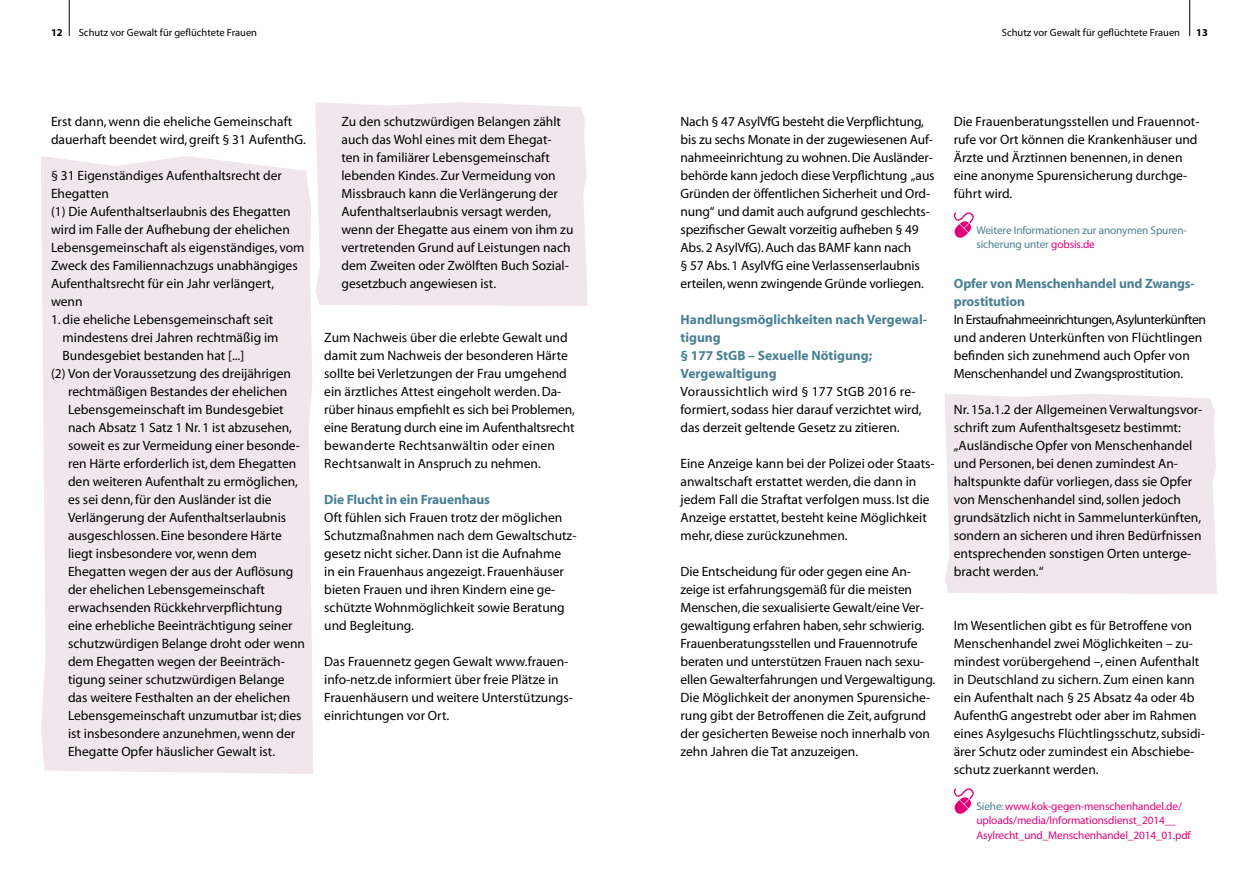
<style>
.page{position:relative;width:1259px;height:893px;background:#fff}
.page>*{position:absolute;margin:0;border:0;box-sizing:border-box;transform-origin:0 0}
.t1{font:13.5px/18px "Myriad";color:#000}
.t2{font:13.5px/18px "Myriad";letter-spacing:-.02em;color:#000}
.t3{font:700 13.5px/18px "Myriad";letter-spacing:-.005em;color:#4a8094}
.t4{font:11.25px/14.2px "Myriad";letter-spacing:-.01em;color:#e2007a}
.t5{font:11.25px/14.2px "Myriad";letter-spacing:-.01em;color:#4a8094}
.t6{font:10.5px "Myriad";color:#000}
.t7{font:700 10.5px "Myriad";color:#000}
.s1{color:#e2007a}
.s2{color:#4a8094}
</style>
<div class="page">
<hr style="left:69px;top:0;width:1px;height:36px;background:#000">
<hr style="left:1189px;top:0;width:1px;height:36px;background:#000">
<div style="left:41px;top:156px;width:272px;height:618px;background:#f1e6ec"></div>
<div style="left:315px;top:102px;width:272px;height:204px;background:#f1e6ec"></div>
<div style="left:945px;top:394px;width:271px;height:200px;background:#f1e6ec"></div>
<svg style="left:953px;top:212px;width:21px;height:26px"></svg>
<svg style="left:953px;top:788px;width:21px;height:26px"></svg>
<p class="t7" style="left:51px;top:27px;width:13px">12</p>
<p class="t6" style="left:79px;top:27px;width:180px">Schutz vor Gewalt für geflüchtete Frauen</p>
<p class="t6" style="left:1002px;top:27px;width:180px">Schutz vor Gewalt für geflüchtete Frauen</p>
<p class="t7" style="left:1196px;top:27px;width:13px">13</p>
<p class="t1" style="left:51px;top:113px;width:256px">Erst dann, wenn die eheliche Gemeinschaft dauerhaft beendet wird, greift § 31 AufenthG.</p>
<p class="t1" style="left:51px;top:167px;width:255px">§ 31 Eigenständiges Aufenthaltsrecht der Ehegatten<br>(1) Die Aufenthaltserlaubnis des Ehegatten wird im Falle der Aufhebung der ehelichen Lebensgemeinschaft als eigenständiges, vom Zweck des Familiennachzugs unabhängiges Aufenthaltsrecht für ein Jahr verlängert, wenn</p>
<p class="t1" style="left:51px;top:311px;width:224px">1. die eheliche Lebensgemeinschaft seit</p>
<p class="t1" style="left:63px;top:329px;width:217px">mindestens drei Jahren rechtmäßig im</p>
<p class="t1" style="left:63px;top:347px;width:183px">Bundesgebiet bestanden hat [...]</p>
<p class="t1" style="left:51px;top:365px;width:241px">(2) Von der Voraussetzung des dreijährigen</p>
<p class="t1" style="left:68px;top:383px;width:221px">rechtmäßigen Bestandes der ehelichen</p>
<p class="t1" style="left:68px;top:401px;width:217px">Lebensgemeinschaft im Bundesgebiet</p>
<p class="t1" style="left:68px;top:419px;width:225px">nach Absatz 1 Satz 1 Nr. 1 ist abzusehen,</p>
<p class="t1" style="left:68px;top:437px;width:233px">soweit es zur Vermeidung einer besonde-</p>
<p class="t1" style="left:68px;top:455px;width:230px">ren Härte erforderlich ist, dem Ehegatten</p>
<p class="t1" style="left:68px;top:473px;width:231px">den weiteren Aufenthalt zu ermöglichen,</p>
<p class="t1" style="left:68px;top:491px;width:205px">es sei denn, für den Ausländer ist die</p>
<p class="t1" style="left:68px;top:509px;width:220px">Verlängerung der Aufenthaltserlaubnis</p>
<p class="t1" style="left:68px;top:527px;width:215px">ausgeschlossen. Eine besondere Härte</p>
<p class="t1" style="left:68px;top:545px;width:191px">liegt insbesondere vor, wenn dem</p>
<p class="t1" style="left:68px;top:563px;width:227px">Ehegatten wegen der aus der Auflösung</p>
<p class="t1" style="left:68px;top:581px;width:198px">der ehelichen Lebensgemeinschaft</p>
<p class="t1" style="left:68px;top:599px;width:216px">erwachsenden Rückkehrverpflichtung</p>
<p class="t1" style="left:68px;top:617px;width:226px">eine erhebliche Beeinträchtigung seiner</p>
<p class="t1" style="left:68px;top:635px;width:238px">schutzwürdigen Belange droht oder wenn</p>
<p class="t1" style="left:68px;top:653px;width:218px">dem Ehegatten wegen der Beeinträch-</p>
<p class="t1" style="left:68px;top:671px;width:218px">tigung seiner schutzwürdigen Belange</p>
<p class="t1" style="left:68px;top:689px;width:224px">das weitere Festhalten an der ehelichen</p>
<p class="t1" style="left:68px;top:707px;width:235px">Lebensgemeinschaft unzumutbar ist; dies</p>
<p class="t1" style="left:68px;top:725px;width:229px">ist insbesondere anzunehmen, wenn der</p>
<p class="t1" style="left:68px;top:743px;width:209px">Ehegatte Opfer häuslicher Gewalt ist.</p>
<p class="t1" style="left:341px;top:113px;width:233px">Zu den schutzwürdigen Belangen zählt auch das Wohl eines mit dem Ehegat&shy;ten in familiärer Lebensgemeinschaft lebenden Kindes. Zur Vermeidung von Missbrauch kann die Verlängerung der Aufenthaltserlaubnis versagt werden, wenn der Ehegatte aus einem von ihm zu vertretenden Grund auf Leistungen nach dem Zweiten oder Zwölften Buch Sozial&shy;gesetzbuch angewiesen ist.</p>
<p class="t1" style="left:324px;top:329px;width:252px">Zum Nachweis über die erlebte Gewalt und damit zum Nachweis der besonderen Härte sollte bei Verletzungen der Frau umgehend ein ärztliches Attest eingeholt werden. Da&shy;rüber hinaus empfiehlt es sich bei Problemen, eine Beratung durch eine im Aufenthaltsrecht bewanderte Rechtsanwältin oder einen Rechtsanwalt in Anspruch zu nehmen.</p>
<p class="t3" style="left:324px;top:491px;width:167px">Die Flucht in ein Frauenhaus</p>
<p class="t1" style="left:324px;top:509px;width:254px">Oft fühlen sich Frauen trotz der möglichen Schutzmaßnahmen nach dem Gewaltschutz&shy;gesetz nicht sicher. Dann ist die Aufnahme<br>in ein Frauenhaus angezeigt. Frauenhäuser bieten Frauen und ihren Kindern eine ge&shy;schützte Wohnmöglichkeit sowie Beratung und Begleitung.</p>
<p class="t1" style="left:324px;top:653px;width:250px">Das Frauennetz gegen Gewalt www.frauen&shy;info-netz.de informiert über freie Plätze in Frauenhäusern und weitere Unterstützungs&shy;einrichtungen vor Ort.</p>
<p class="t1" style="left:680px;top:113px;width:256px">Nach § 47 AsylVfG besteht die Verpflichtung, bis zu sechs Monate in der zugewiesenen Auf&shy;nahmeeinrichtung zu wohnen. Die Ausländer&shy;behörde kann jedoch diese Verpflichtung „aus Gründen der öffentlichen Sicherheit und Ord&shy;nung“ und damit auch aufgrund geschlechts&shy;spezifischer Gewalt vorzeitig aufheben § 49<br>Abs. 2 AsylVfG). Auch das BAMF kann nach<br>§ 57 Abs. 1 AsylVfG eine Verlassenserlaubnis erteilen, wenn zwingende Gründe vorliegen.</p>
<p class="t3" style="left:680px;top:311px;width:248px">Handlungsmöglichkeiten nach Vergewal&shy;tigung<br>§ 177 StGB – Sexuelle Nötigung;<br>Vergewaltigung</p>
<p class="t1" style="left:680px;top:383px;width:243px">Voraussichtlich wird § 177 StGB 2016 re&shy;formiert, sodass hier darauf verzichtet wird, das derzeit geltende Gesetz zu zitieren.</p>
<p class="t1" style="left:680px;top:455px;width:256px">Eine Anzeige kann bei der Polizei oder Staats&shy;anwaltschaft erstattet werden, die dann in jedem Fall die Straftat verfolgen muss. Ist die Anzeige erstattet, besteht keine Möglichkeit mehr, diese zurückzunehmen.</p>
<p class="t1" style="left:680px;top:563px;width:256px">Die Entscheidung für oder gegen eine An&shy;zeige ist erfahrungsgemäß für die meisten Menschen, die sexualisierte Gewalt/eine Ver&shy;gewaltigung erfahren haben, sehr schwierig.<br>Frauenberatungsstellen und Frauennotrufe beraten und unterstützen Frauen nach sexu&shy;ellen Gewalterfahrungen und Vergewaltigung.<br>Die Möglichkeit der anonymen Spurensiche&shy;rung gibt der Betroffenen die Zeit, aufgrund der gesicherten Beweise noch innerhalb von zehn Jahren die Tat anzuzeigen.</p>
<p class="t1" style="left:953px;top:113px;width:247px">Die Frauenberatungsstellen und Frauennot&shy;rufe vor Ort können die Krankenhäuser und Ärzte und Ärztinnen benennen, in denen eine anonyme Spurensicherung durchge&shy;führt wird.</p>
<p class="t5" style="left:976px;top:224px;width:212px">Weitere Informationen zur anonymen Spuren&shy;sicherung unter <span class="s1">gobsis.de</span></p>
<p class="t3" style="left:953px;top:275px;width:243px">Opfer von Menschenhandel und Zwangs&shy;prostitution</p>
<p class="t2" style="left:954px;top:311px;width:254px">In Erstaufnahmeeinrichtungen, Asylunterkünften und anderen Unterkünften von Flüchtlingen befinden sich zunehmend auch Opfer von Menschenhandel und Zwangsprostitution.</p>
<p class="t1" style="left:954px;top:401px;width:250px">Nr. 15a.1.2 der Allgemeinen Verwaltungsvor&shy;schrift zum Aufenthaltsgesetz bestimmt: „Ausländische Opfer von Menschenhandel und Personen, bei denen zumindest An&shy;haltspunkte dafür vorliegen, dass sie Opfer von Menschenhandel sind, sollen jedoch grundsätzlich nicht in Sammelunterkünften, sondern an sicheren und ihren Bedürfnissen entsprechenden sonstigen Orten unterge&shy;bracht werden.“</p>
<p class="t1" style="left:954px;top:617px;width:253px">Im Wesentlichen gibt es für Betroffene von Menschenhandel zwei Möglichkeiten – zu&shy;mindest vorübergehend –, einen Aufenthalt in Deutschland zu sichern. Zum einen kann ein Aufenthalt nach § 25 Absatz 4a oder 4b AufenthG angestrebt oder aber im Rahmen eines Asylgesuchs Flüchtlingsschutz, subsidi&shy;ärer Schutz oder zumindest ein Abschiebe&shy;schutz zuerkannt werden.</p>
<p class="t4" style="left:976px;top:800px;width:216px"><span class="s2">Siehe:</span> www.kok-gegen-menschenhandel.de/ uploads/media/Informationsdienst_2014__<br>Asylrecht_und_Menschenhandel_2014_01.pdf</p>
</div>
